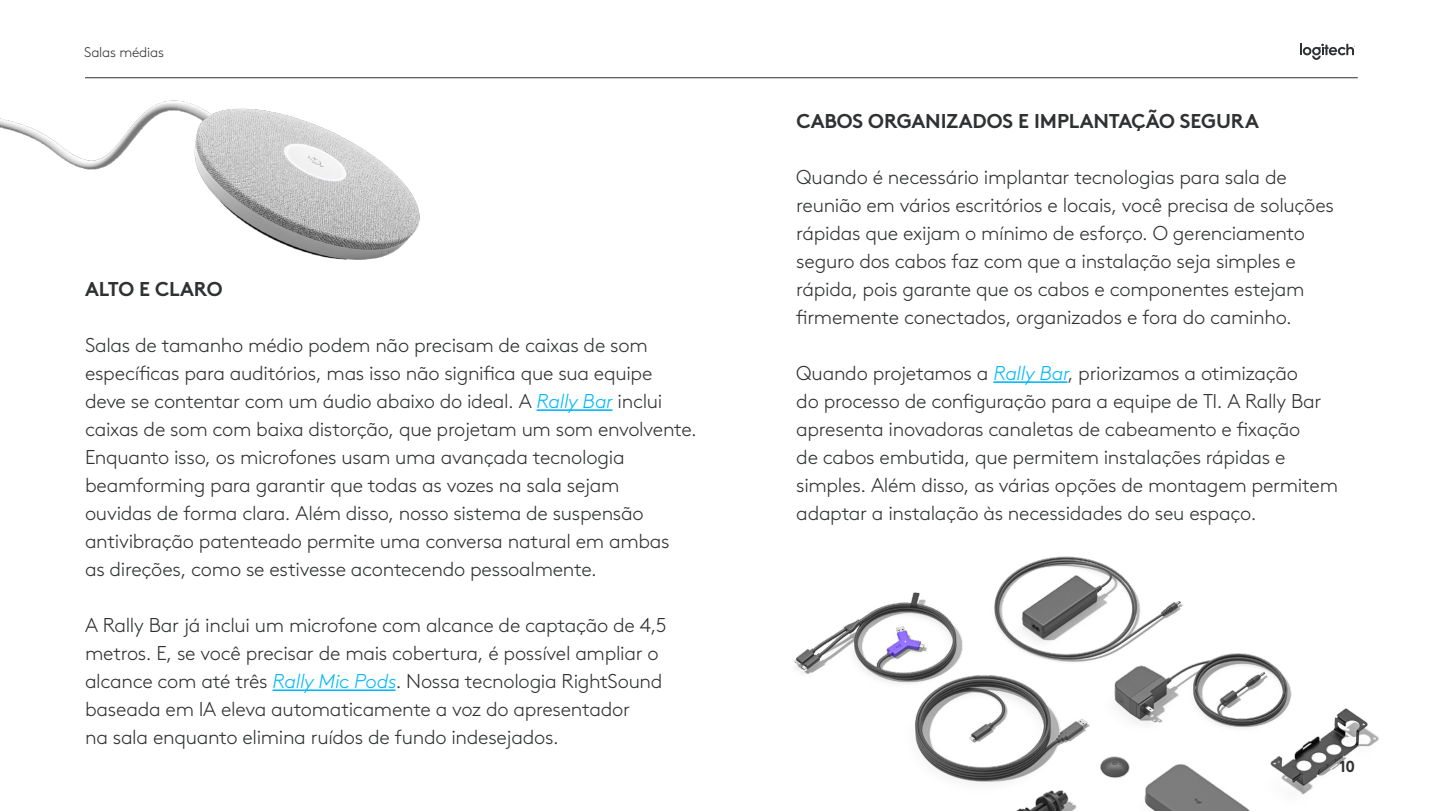
<style>
.page{position:relative;width:1440px;height:811px;background:#fff}
.page>*{position:absolute;margin:0;border:0;box-sizing:border-box;transform-origin:0 0}
.Body{font:300 20px/28px "Brown Pro";letter-spacing:-.015em;color:#2f3132}
.H2_-_KOHLE{font:700 20px "Brown Pro";letter-spacing:-.01em;color:#2f3132}
.t1{font:700 16px "Brown Pro";color:#2f3132}
.t2{font:300 14px "Brown Pro";letter-spacing:-.015em;color:#2f3132}
.s1{font-style:italic;color:#00b8fc}
</style>
<div class="page">
<img style="left:794px;top:556px;width:585px;height:255px">
<img style="left:0;top:78px;width:455px;height:182px">
<hr style="left:993px;top:381px;width:74px;height:2px;background:#00b8fc">
<hr style="left:537px;top:409px;width:76px;height:2px;background:#00b8fc">
<hr style="left:273px;top:689px;width:122px;height:2px;background:#00b8fc">
<hr style="left:85px;top:77px;width:1273px;height:1px;background:#2f3132">
<svg style="left:1300px;top:44px;width:55px;height:16px"></svg>
<p class="t2" style="left:84px;top:42px;width:81px">Salas médias</p>
<p class="H2_-_KOHLE" style="left:85px;top:273px;width:139px">ALTO E CLARO</p>
<p class="Body" style="left:85px;top:330px;width:613px">Salas de tamanho médio podem não precisam de caixas de som específicas para auditórios, mas isso não significa que sua equipe deve se contentar com um áudio abaixo do ideal. A <span class="s1">Rally Bar</span> inclui caixas de som com baixa distorção, que projetam um som envolvente.<br>Enquanto isso, os microfones usam uma avançada tecnologia beamforming para garantir que todas as vozes na sala sejam<br>ouvidas de forma clara. Além disso, nosso sistema de suspensão antivibração patenteado permite uma conversa natural em ambas<br>as direções, como se estivesse acontecendo pessoalmente.</p>
<p class="Body" style="left:85px;top:610px;width:583px">A Rally Bar já inclui um microfone com alcance de captação de 4,5 metros. E, se você precisar de mais cobertura, é possível ampliar o alcance com até três <span class="s1">Rally Mic Pods</span>. Nossa tecnologia RightSound baseada em IA eleva automaticamente a voz do apresentador<br>na sala enquanto elimina ruídos de fundo indesejados.</p>
<p class="H2_-_KOHLE" style="left:796px;top:105px;width:464px">CABOS ORGANIZADOS E IMPLANTAÇÃO SEGURA</p>
<p class="Body" style="left:796px;top:162px;width:539px">Quando é necessário implantar tecnologias para sala de reunião em vários escritórios e locais, você precisa de soluções rápidas que exijam o mínimo de esforço. O gerenciamento seguro dos cabos faz com que a instalação seja simples e rápida, pois garante que os cabos e componentes estejam firmemente conectados, organizados e fora do caminho.</p>
<p class="Body" style="left:796px;top:358px;width:543px">Quando projetamos a <span class="s1">Rally Bar</span>, priorizamos a otimização<br>do processo de configuração para a equipe de TI. A Rally Bar apresenta inovadoras canaletas de cabeamento e fixação<br>de cabos embutida, que permitem instalações rápidas e simples. Além disso, as várias opções de montagem permitem adaptar a instalação às necessidades do seu espaço.</p>
<p class="t1" style="left:1339px;top:753px;width:17px">10</p>
</div>
